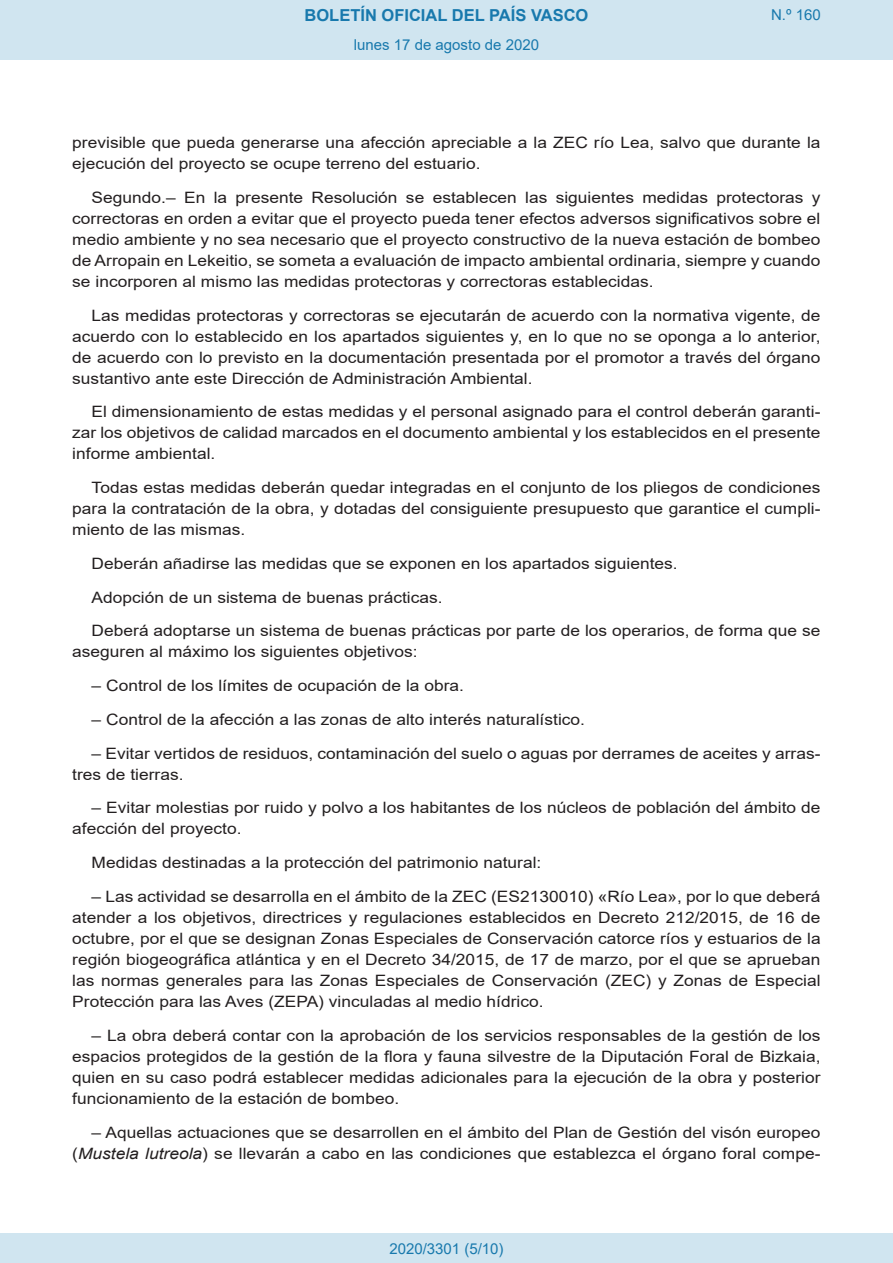
<style>
.page{position:relative;width:893px;height:1263px;background:#fff}
.page>*{position:absolute;margin:0;border:0;box-sizing:border-box;transform-origin:0 0}
.t1{font:700 16.5px "Arial";color:#1879ad}
.BOPVDetalle{font:15.6px/21px "Arial";color:#231f20;text-align:justify;scale:1.11 1}
.Paginacion_Centro{font:15px "Arial";color:#1879ad}
.s1{font-style:italic}
</style>
<div class="page">
<div style="left:0;top:0;width:893px;height:60px;background:#d0e5f0"></div>
<div style="left:0;top:1233px;width:893px;height:30px;background:#d0e5f0"></div>
<p class="t1" style="left:305px;top:3px;width:285px">BOLETÍN OFICIAL DEL PAÍS VASCO</p>
<p class="Paginacion_Centro" style="left:354px;top:35px;width:187px">lunes 17 de agosto de 2020</p>
<p class="Paginacion_Centro" style="left:771px;top:5px;width:51px">N.º 160</p>
<p class="BOPVDetalle" style="left:72px;top:132px;width:676px">previsible que pueda generarse una afección apreciable a la ZEC río Lea, salvo que durante la ejecución del proyecto se ocupe terreno del estuario.</p>
<p class="BOPVDetalle" style="left:72px;top:187px;width:676px;text-indent:19px">Segundo.– En la presente Resolución se establecen las siguientes medidas protectoras y correctoras en orden a evitar que el proyecto pueda tener efectos adversos significativos sobre el medio ambiente y no sea necesario que el proyecto constructivo de la nueva estación de bombeo de Arropain en Lekeitio, se someta a evaluación de impacto ambiental ordinaria, siempre y cuando se incorporen al mismo las medidas protectoras y correctoras establecidas.</p>
<p class="BOPVDetalle" style="left:72px;top:305px;width:676px;text-indent:19px">Las medidas protectoras y correctoras se ejecutarán de acuerdo con la normativa vigente, de acuerdo con lo establecido en los apartados siguientes y, en lo que no se oponga a lo anterior, de acuerdo con lo previsto en la documentación presentada por el promotor a través del órgano sustantivo ante este Dirección de Administración Ambiental.</p>
<p class="BOPVDetalle" style="left:72px;top:401px;width:676px;text-indent:19px">El dimensionamiento de estas medidas y el personal asignado para el control deberán garanti&shy;zar los objetivos de calidad marcados en el documento ambiental y los establecidos en el presente informe ambiental.</p>
<p class="BOPVDetalle" style="left:72px;top:477px;width:676px;text-indent:19px">Todas estas medidas deberán quedar integradas en el conjunto de los pliegos de condiciones para la contratación de la obra, y dotadas del consiguiente presupuesto que garantice el cumpli&shy;miento de las mismas.</p>
<p class="BOPVDetalle" style="left:92px;top:553px;width:529px">Deberán añadirse las medidas que se exponen en los apartados siguientes.</p>
<p class="BOPVDetalle" style="left:92px;top:587px;width:318px">Adopción de un sistema de buenas prácticas.</p>
<p class="BOPVDetalle" style="left:72px;top:620px;width:676px;text-indent:19px">Deberá adoptarse un sistema de buenas prácticas por parte de los operarios, de forma que se aseguren al máximo los siguientes objetivos:</p>
<p class="BOPVDetalle" style="left:92px;top:675px;width:337px">– Control de los límites de ocupación de la obra.</p>
<p class="BOPVDetalle" style="left:92px;top:709px;width:446px">– Control de la afección a las zonas de alto interés naturalístico.</p>
<p class="BOPVDetalle" style="left:72px;top:743px;width:676px;text-indent:19px">– Evitar vertidos de residuos, contaminación del suelo o aguas por derrames de aceites y arras&shy;tres de tierras.</p>
<p class="BOPVDetalle" style="left:72px;top:797px;width:676px;text-indent:19px">– Evitar molestias por ruido y polvo a los habitantes de los núcleos de población del ámbito de afección del proyecto.</p>
<p class="BOPVDetalle" style="left:92px;top:852px;width:407px">Medidas destinadas a la protección del patrimonio natural:</p>
<p class="BOPVDetalle" style="left:72px;top:886px;width:676px;text-indent:19px">– Las actividad se desarrolla en el ámbito de la ZEC (ES2130010) «Río Lea», por lo que deberá atender a los objetivos, directrices y regulaciones establecidos en Decreto 212/2015, de 16 de octubre, por el que se designan Zonas Especiales de Conservación catorce ríos y estuarios de la región biogeográfica atlántica y en el Decreto 34/2015, de 17 de marzo, por el que se aprueban las normas generales para las Zonas Especiales de Conservación (ZEC) y Zonas de Especial Protección para las Aves (ZEPA) vinculadas al medio hídrico.</p>
<p class="BOPVDetalle" style="left:72px;top:1025px;width:676px;text-indent:19px">– La obra deberá contar con la aprobación de los servicios responsables de la gestión de los espacios protegidos de la gestión de la flora y fauna silvestre de la Diputación Foral de Bizkaia, quien en su caso podrá establecer medidas adicionales para la ejecución de la obra y posterior funcionamiento de la estación de bombeo.</p>
<p class="BOPVDetalle" style="left:72px;top:1121px;width:676px;text-align:right">– Aquellas actuaciones que se desarrollen en el ámbito del Plan de Gestión del visón europeo (<span class="s1">Mustela lutreola</span>) se llevarán a cabo en las condiciones que establezca el órgano foral compe-</p>
<p class="Paginacion_Centro" style="left:389px;top:1238px;width:116px">2020/3301 (5/10)</p>
</div>
